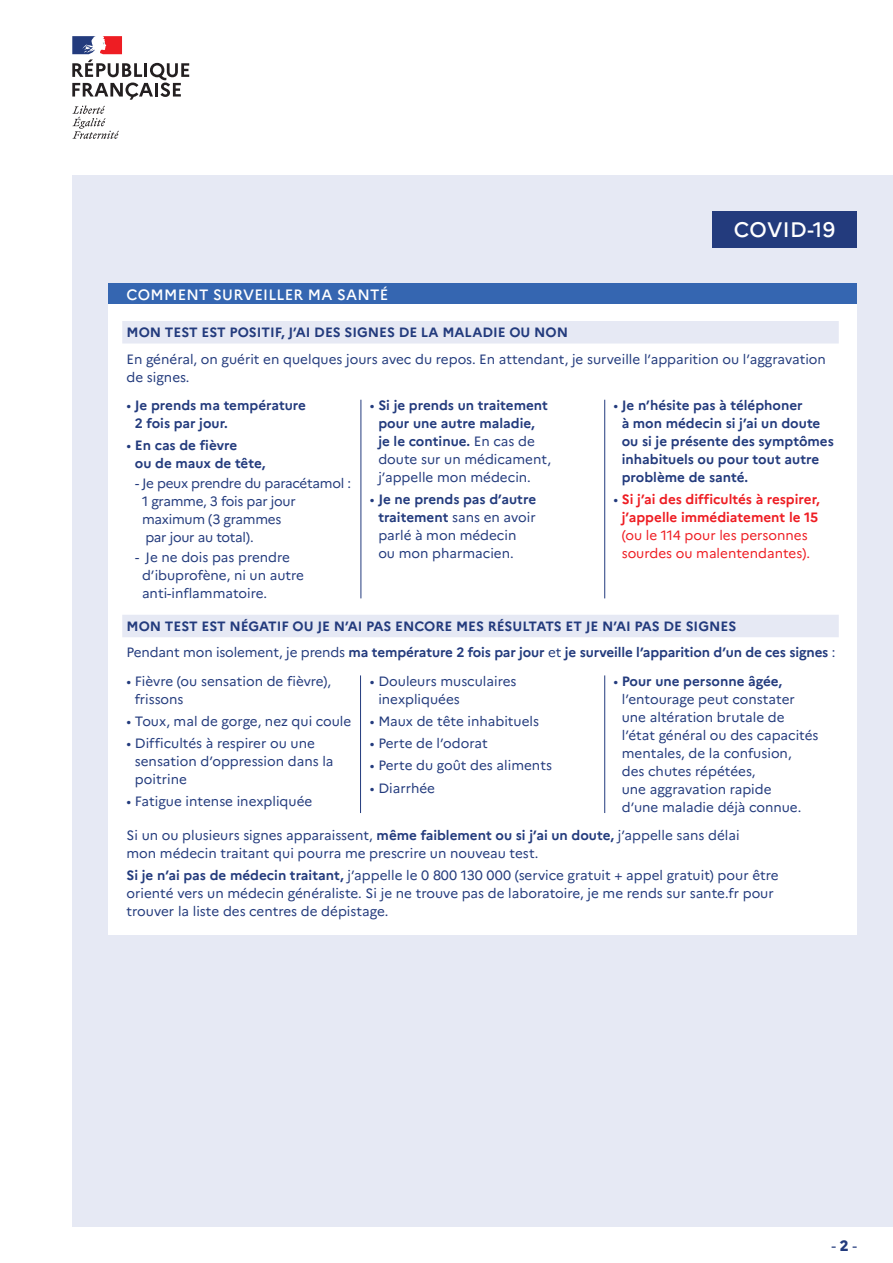
<style>
.page{position:relative;width:893px;height:1263px;background:#fff}
.page>*{position:absolute;margin:0;border:0;box-sizing:border-box;transform-origin:0 0}
.t1{font:500 21px "Marianne";letter-spacing:.02em;color:#fff}
.t2{font:500 15px "Marianne";letter-spacing:.02em;color:#fff}
.t3{font:15px "Marianne";color:#233b7d}
.t4{font:13.5px/18px "Marianne";color:#233b7d}
.t5{font:700 13.5px/18px "Marianne";color:#233b7d}
.t6{font:700 13.5px/18px "Marianne";color:#ee1d23;text-align:center}
.t7{font:13.5px/18px "Marianne";letter-spacing:-.02em;color:#233b7d}
.s1{font-weight:400}
.s2{font-weight:700}
.s3{font-weight:400;color:#233b7d}
.s4{font-weight:800}
</style>
<div class="page">
<div style="left:72px;top:175px;width:821px;height:1052px;background:#e6e9f4"></div>
<svg style="left:72px;top:106px;width:47px;height:33px"></svg>
<svg style="left:72px;top:36px;width:117px;height:64px"></svg>
<div style="left:712px;top:211px;width:145px;height:36px;background:#233b7d"></div>
<div style="left:108px;top:657px;width:749px;height:173px;background:#fff"></div>
<hr style="left:360px;top:675px;width:1px;height:138px;background:#233b7d">
<hr style="left:604px;top:675px;width:1px;height:138px;background:#233b7d">
<div style="left:108px;top:283px;width:749px;height:22px;background:#3566b1"></div>
<div style="left:108px;top:305px;width:749px;height:95px;background:#fff"></div>
<div style="left:122px;top:321px;width:717px;height:22px;background:#e6e9f4"></div>
<div style="left:108px;top:598px;width:749px;height:59px;background:#fff"></div>
<div style="left:122px;top:615px;width:717px;height:22px;background:#e6e9f4"></div>
<div style="left:108px;top:830px;width:749px;height:104px;background:#fff"></div>
<div style="left:108px;top:400px;width:749px;height:198px;background:#fff"></div>
<hr style="left:604px;top:400px;width:1px;height:198px;background:#233b7d">
<hr style="left:361px;top:400px;width:1px;height:198px;background:#233b7d">
<p class="t1" style="left:734px;top:217px;width:103px">COVID-19</p>
<p class="t2" style="left:126px;top:285px;width:263px">COMMENT SURVEILLER MA SANTÉ</p>
<p class="t5" style="left:126px;top:323px;width:443px">MON TEST EST POSITIF, J’AI DES SIGNES DE LA MALADIE OU NON</p>
<p class="t4" style="left:126px;top:350px;width:701px">En général, on guérit en quelques jours avec du repos. En attendant, je surveille l’apparition ou l’aggravation de signes.</p>
<p class="t5" style="left:135px;top:396px;width:173px;text-indent:-8px"><span class="s1">•</span> Je prends ma température<br>2 fois par jour.</p>
<p class="t5" style="left:135px;top:436px;width:132px;text-indent:-8px"><span class="s1">•</span> En cas de fièvre<br>ou de maux de tête,</p>
<p class="t7" style="left:142px;top:474px;width:211px;text-indent:-7px">- Je peux prendre du paracétamol :<br>1 gramme, 3 fois par jour maximum (3 grammes<br>par jour au total).</p>
<p class="t4" style="left:142px;top:548px;width:164px;text-indent:-7px">- Je ne dois pas prendre d’ibuprofène, ni un autre anti-inflammatoire.</p>
<p class="t5" style="left:378px;top:396px;width:174px;text-indent:-8px"><span class="s1">•</span> Si je prends un traitement pour une autre maladie,<br>je le continue. <span class="s1">En cas de doute sur un médicament, j’appelle mon médecin.</span></p>
<p class="t4" style="left:378px;top:490px;width:159px;text-indent:-8px">• <span class="s2">Je ne prends pas d’autre traitement</span> sans en avoir parlé à mon médecin ou mon pharmacien.</p>
<p class="t5" style="left:622px;top:396px;width:214px;text-indent:-8px"><span class="s1">•</span> Je n’hésite pas à téléphoner<br>à mon médecin si j’ai un doute ou si je présente des symptômes inhabituels ou pour tout autre problème de santé.</p>
<p class="t6" style="left:613px;top:490px;width:208px"><span class="s3">•</span> Si j’ai des difficultés à respirer, j’appelle immédiatement le 15 <span class="s1">(ou le 114 pour les personnes sourdes ou malentendantes).</span></p>
<p class="t5" style="left:126px;top:617px;width:611px">MON TEST EST NÉGATIF OU JE N’AI PAS ENCORE MES RÉSULTATS ET JE N’AI PAS DE SIGNES</p>
<p class="t5" style="left:126px;top:643px;width:710px"><span class="s1">Pendant mon isolement, je prends</span> ma température 2 fois par jour <span class="s1">et</span> je surveille l’apparition d’un de ces signes <span class="s1">:</span></p>
<p class="t4" style="left:135px;top:672px;width:198px;text-indent:-8px">• Fièvre (ou sensation de fièvre), frissons</p>
<p class="t4" style="left:126px;top:712px;width:226px">• Toux, mal de gorge, nez qui coule</p>
<p class="t4" style="left:135px;top:734px;width:200px;text-indent:-8px">• Difficultés à respirer ou une sensation d’oppression dans la poitrine</p>
<p class="t4" style="left:126px;top:792px;width:187px">• Fatigue intense inexpliquée</p>
<p class="t4" style="left:378px;top:672px;width:140px;text-indent:-8px">• Douleurs musculaires inexpliquées</p>
<p class="t4" style="left:370px;top:712px;width:171px">• Maux de tête inhabituels</p>
<p class="t4" style="left:370px;top:734px;width:119px">• Perte de l’odorat</p>
<p class="t4" style="left:370px;top:756px;width:184px">• Perte du goût des aliments</p>
<p class="t4" style="left:370px;top:779px;width:67px">• Diarrhée</p>
<p class="t4" style="left:622px;top:672px;width:198px;text-indent:-8px">• <span class="s2">Pour une personne âgée, </span>l’entourage peut constater une altération brutale de l’état général ou des capacités mentales, de la confusion,<br>des chutes répétées,<br>une aggravation rapide<br>d’une maladie déjà connue.</p>
<p class="t4" style="left:126px;top:826px;width:615px">Si un ou plusieurs signes apparaissent, <span class="s2">même faiblement ou si j’ai un doute,</span> j’appelle sans délai mon médecin traitant qui pourra me prescrire un nouveau test.</p>
<p class="t4" style="left:126px;top:867px;width:654px"><span class="s2">Si je n’ai pas de médecin traitant,</span> j’appelle le 0 800 130 000 (service gratuit + appel gratuit) pour être orienté vers un médecin généraliste. Si je ne trouve pas de laboratoire, je me rends sur sante.fr pour trouver la liste des centres de dépistage.</p>
<p class="t3" style="left:832px;top:1236px;width:27px">- <span class="s4">2</span> -</p>
</div>
